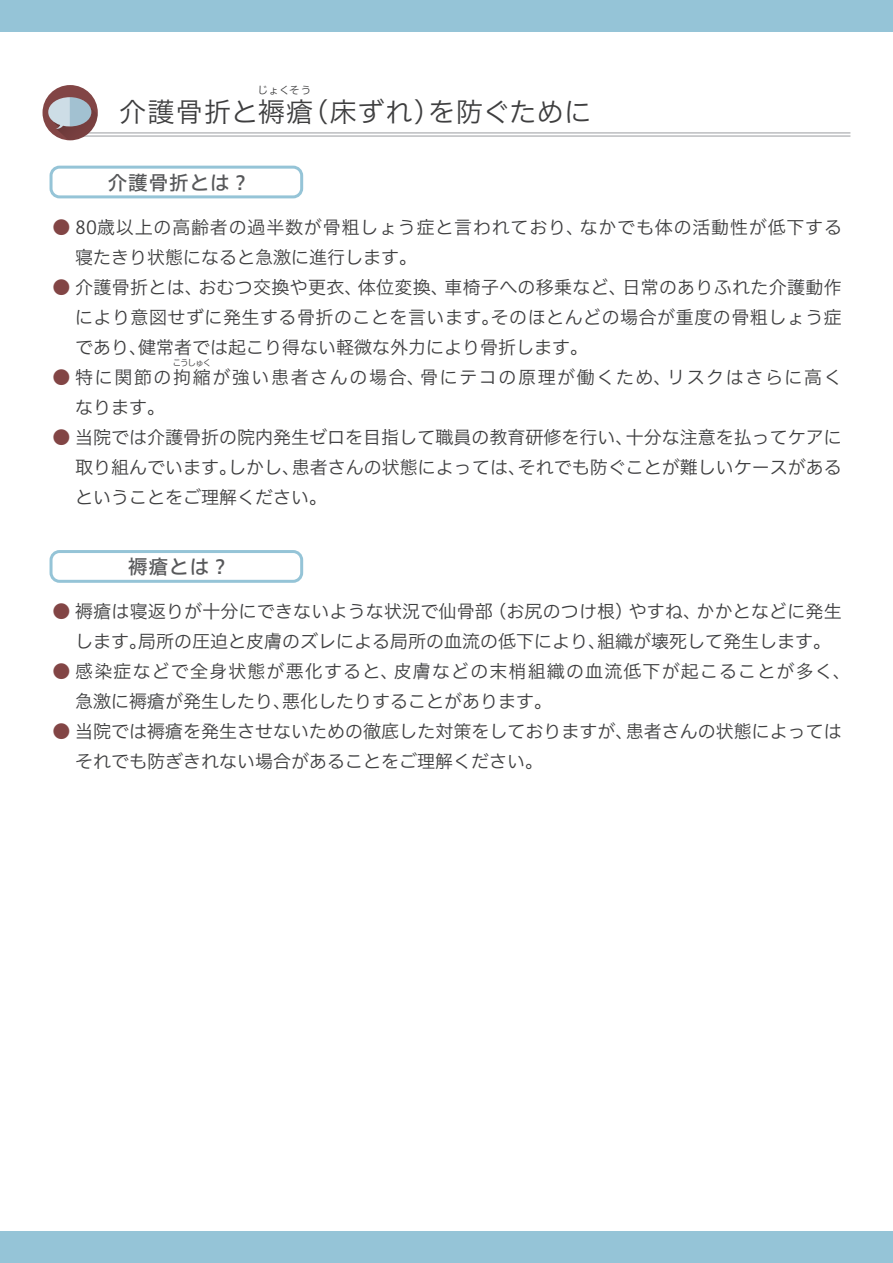
<style>
.page{position:relative;width:893px;height:1263px;background:#fff}
.page>*{position:absolute;margin:0;border:0;box-sizing:border-box;transform-origin:0 0}
.t1{font:27px "Hiragino UD Sans F Std N W3";letter-spacing:.025em;color:#3e3e3f}
.t2{font:19.5px "Hiragino UD Sans F Std N W5";letter-spacing:.05em;color:#57585a}
.t3{font:18px/30px "Hiragino UD Sans F Std N W3";color:#3e3e3f;text-align:justify}
.t4{font:18px/30px "Hiragino UD Sans F Std N W3";letter-spacing:.065em;color:#3e3e3f}
.t5{font:18px/30px "Hiragino UD Sans F Std N W3";letter-spacing:.045em;color:#3e3e3f}
.t6{font:18px/30px "Hiragino UD Sans F Std N W3";letter-spacing:.09em;color:#3e3e3f}
.t7{font:10.5px "Hiragino UD Sans F Std N W3";letter-spacing:.025em;color:#3e3e3f}
.t8{font:9px "Hiragino UD Sans F Std N W3";letter-spacing:-.12em;color:#3e3e3f;scale:.95 1}
.s1{color:#824545}
</style>
<div class="page">
<div style="left:0;top:0;width:893px;height:32px;background:#95c4d7"></div>
<div style="left:0;top:1231px;width:893px;height:32px;background:#95c4d7"></div>
<hr style="left:64px;top:132px;width:786px;height:2px;background:#bcbdc0">
<hr style="left:64px;top:135px;width:786px;height:2px;background:#bcbdc0">
<div style="left:43px;top:85px;width:55px;height:55px;background:#824545;border-radius:50%"></div>
<svg style="left:48px;top:97px;width:50px;height:43px"></svg>
<div style="left:50px;top:166px;width:253px;height:32px;border:3px solid #95c4d7;border-radius:9px"></div>
<div style="left:50px;top:550px;width:253px;height:33px;border:3px solid #95c4d7;border-radius:9px"></div>
<p class="t7" style="left:258px;top:82px;width:55px">じょくそう</p>
<h1 class="t1" style="left:119px;top:92px;width:474px">介護骨折と褥瘡（床ずれ）を防ぐために</h1>
<p class="t2" style="left:108px;top:168px;width:144px">介護骨折とは？</p>
<p class="t5" style="left:75px;top:211px;width:768px;text-indent:-22px"><span class="s1">●</span> 80歳以上の高齢者の過半数が骨粗しょう症と言われており、なかでも体の活動性が低下する寝たきり状態になると急激に進行します。</p>
<p class="t3" style="left:75px;top:271px;width:768px;text-indent:-22px"><span class="s1">●</span> 介護骨折とは、おむつ交換や更衣、体位変換、車椅子への移乗など、日常のありふれた介護動作により意図せずに発生する骨折のことを言います。そのほとんどの場合が重度の骨粗しょう症であり、健常者では起こり得ない軽微な外力により骨折します。</p>
<p class="t6" style="left:75px;top:361px;width:768px;text-indent:-22px"><span class="s1">●</span> 特に関節の拘縮が強い患者さんの場合、骨にテコの原理が働くため、リスクはさらに高くなります。</p>
<p class="t3" style="left:75px;top:421px;width:768px;text-indent:-22px"><span class="s1">●</span> 当院では介護骨折の院内発生ゼロを目指して職員の教育研修を行い、十分な注意を払ってケアに取り組んでいます。しかし、患者さんの状態によっては、それでも防ぐことが難しいケースがあるということをご理解ください。</p>
<p class="t8" style="left:173px;top:356px;width:42px">こうしゅく</p>
<p class="t2" style="left:128px;top:552px;width:103px">褥瘡とは？</p>
<p class="t3" style="left:75px;top:596px;width:768px;text-indent:-22px"><span class="s1">●</span> 褥瘡は寝返りが十分にできないような状況で仙骨部（お尻のつけ根）やすね、かかとなどに発生します。局所の圧迫と皮膚のズレによる局所の血流の低下により、組織が壊死して発生します。</p>
<p class="t4" style="left:75px;top:656px;width:777px;text-indent:-22px"><span class="s1">●</span> 感染症などで全身状態が悪化すると、皮膚などの末梢組織の血流低下が起こることが多く、急激に褥瘡が発生したり、悪化したりすることがあります。</p>
<p class="t3" style="left:75px;top:716px;width:768px;text-indent:-22px"><span class="s1">●</span> 当院では褥瘡を発生させないための徹底した対策をしておりますが、患者さんの状態によってはそれでも防ぎきれない場合があることをご理解ください。</p>
</div>
